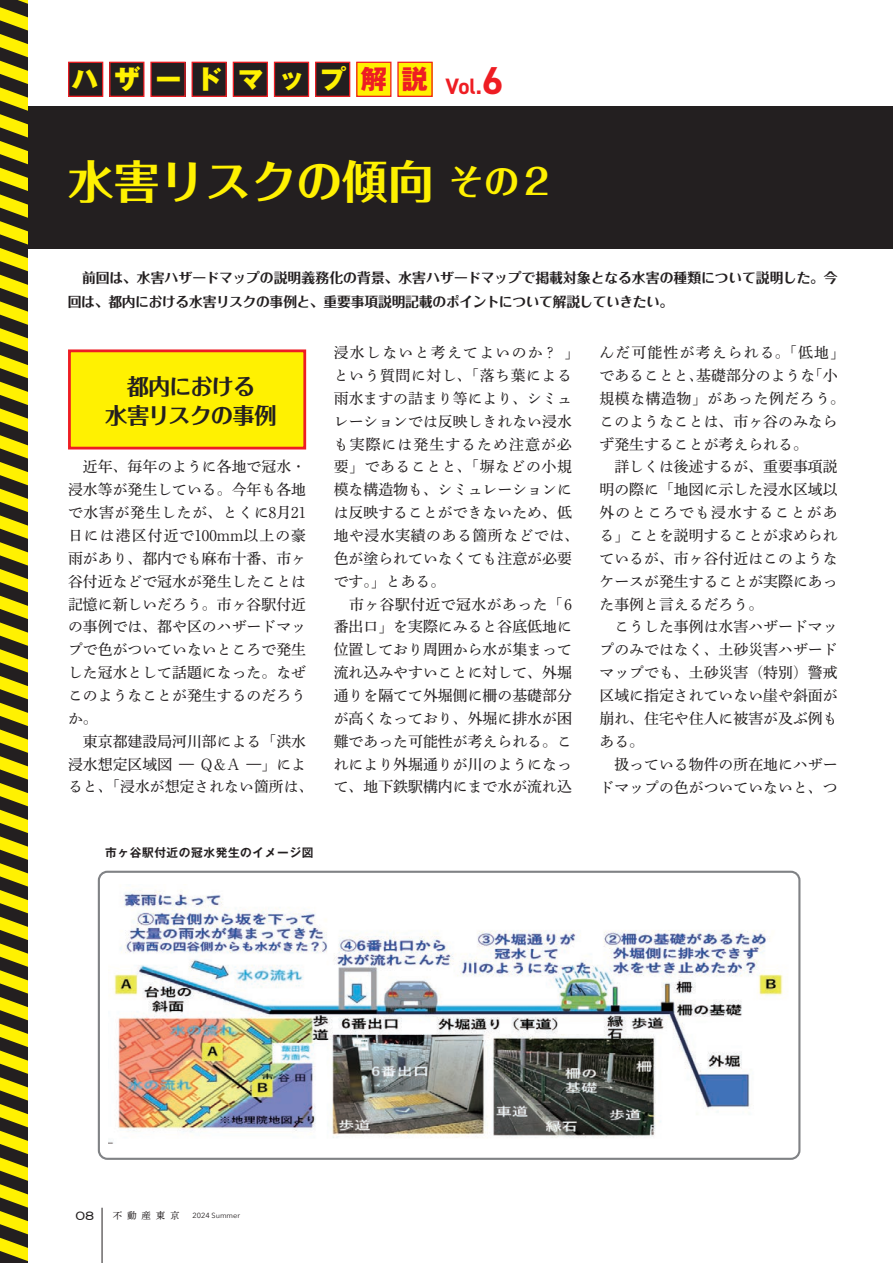
<style>
.page{position:relative;width:893px;height:1263px;background:#fff}
.page>*{position:absolute;margin:0;border:0;box-sizing:border-box;transform-origin:0 0}
.t1{font:700 45.75px "Folk Pro";color:#fff101}
.t2{font:800 26.25px "Gothic MB101 Pro";letter-spacing:.57em;color:#fff101}
.t3{font:700 22.35px/29.7px "Folk Pro";letter-spacing:-.045em;color:#231f20;text-align:center}
.t4{font:700 22.35px "DIN2014";color:#ee1d23}
.t5{font:14.85px/22.8px "Shuei Min Pr 6 M";color:#231f20}
.t6{font:700 13.8px/24.5px "Folk Pro";letter-spacing:-.015em;color:#231f20}
.t7{font:700 11.7px "Gothic MB101 Pro De";letter-spacing:.05em;color:#231f20}
.t8{font:9.6px "Ten Mincho";letter-spacing:.5em;color:#231f20}
.t9{font:7.5px "Avenir Next";color:#231f20}
.s1{color:#ee1d23}
.s2{font-size:39px}
.s3{font-size:35.1px}
.s4{font-family:"Ryumin Pro"}
.s5{font-family:"Ryumin Pro";font-size:15.3px}
.s6{font-family:"Hira Min Pro W3"}
.s7{font-family:"Copperplate";font-weight:300;font-size:15.9px}
</style>
<div class="page">
<div style="left:98px;top:871px;width:702px;height:289px;border:2px solid #808285;border-radius:9px"></div>
<div style="left:0;top:106px;width:893px;height:143px;background:#231f20"></div>
<div style="left:69px;top:351px;width:236px;height:97px;background:#fff101"></div>
<div style="left:68px;top:349px;width:238px;height:100px;border:3px solid #ee1d23"></div>
<svg style="left:0;top:0;width:28px;height:1263px"></svg>
<div style="left:69px;top:62px;width:34px;height:34px;background:#231f20"></div>
<div style="left:68px;top:62px;width:35px;height:35px;border:1px solid #ee1d23"></div>
<div style="left:151px;top:62px;width:34px;height:34px;background:#231f20"></div>
<div style="left:150px;top:62px;width:36px;height:35px;border:1px solid #ee1d23"></div>
<div style="left:110px;top:62px;width:34px;height:34px;background:#231f20"></div>
<div style="left:109px;top:62px;width:35px;height:35px;border:1px solid #ee1d23"></div>
<div style="left:192px;top:62px;width:34px;height:34px;background:#231f20"></div>
<div style="left:192px;top:62px;width:35px;height:35px;border:1px solid #ee1d23"></div>
<div style="left:233px;top:62px;width:34px;height:34px;background:#231f20"></div>
<div style="left:233px;top:62px;width:35px;height:35px;border:1px solid #ee1d23"></div>
<div style="left:274px;top:62px;width:35px;height:34px;background:#231f20"></div>
<div style="left:274px;top:62px;width:35px;height:35px;border:1px solid #ee1d23"></div>
<div style="left:316px;top:62px;width:34px;height:34px;background:#231f20"></div>
<div style="left:315px;top:62px;width:35px;height:35px;border:1px solid #ee1d23"></div>
<div style="left:357px;top:62px;width:34px;height:34px;background:#fff101"></div>
<div style="left:356px;top:62px;width:35px;height:35px;border:1px solid #ee1d23"></div>
<div style="left:398px;top:62px;width:34px;height:34px;background:#fff101"></div>
<div style="left:397px;top:62px;width:36px;height:35px;border:1px solid #ee1d23"></div>
<img style="left:108px;top:890px;width:675px;height:253px">
<hr style="left:102px;top:1208px;width:1px;height:55px;background:#231f20">
<h2 class="t2" style="left:72px;top:57px;width:357px">ハザードマップ<span class="s1">解説</span></h2>
<h3 class="t4" style="left:446px;top:71px;width:59px">Vol.<span class="s2">6</span></h3>
<h1 class="t1" style="left:68px;top:142px;width:488px">水害リスクの傾向 <span class="s3">その２</span></h1>
<p class="t6" style="left:68px;top:263px;width:771px">　前回は、水害ハザードマップの説明義務化の背景、水害ハザードマップで掲載対象となる水害の種類について説明した。今回は、都内における水害リスクの事例と、重要事項説明記載のポイントについて解説していきたい。</p>
<h3 class="t3" style="left:105px;top:368px;width:173px">都内における<br>水害リスクの事例</h3>
<p class="t5" style="left:68px;top:453px;width:247px">　近年<span class="s4">、</span>毎年のように各地で冠水<span class="s4">・</span>浸水等が発生している<span class="s4">。</span>今年も各地で水害が発生したが<span class="s4">、</span>とくに<span class="s4">8</span>月<span class="s4">21</span>日には港区付近で<span class="s4">100</span><span class="s5">mm</span>以上の豪雨があり<span class="s4">、</span>都内でも麻布十番<span class="s4">、</span>市ヶ谷付近などで冠水が発生したことは記憶に新しいだろう<span class="s4">。</span>市ヶ谷駅付近の事例では<span class="s4">、</span>都や区のハザードマップで色がついていないところで発生した冠水として話題になった<span class="s4">。</span>なぜこのようなことが発生するのだろうか<span class="s4">。<br></span>　東京都建設局河川部による<span class="s6">「</span>洪水浸水想定区域図 <span class="s4">―</span> <span class="s5">Q</span><span class="s4">＆</span><span class="s5">A</span> <span class="s4">―</span><span class="s6">」</span>によると<span class="s4">、</span><span class="s6">「</span>浸水が想定されない箇所は<span class="s4">、</span></p>
<p class="t7" style="left:105px;top:842px;width:210px">市ヶ谷駅付近の冠水発生のイメージ図</p>
<p class="t5" style="left:334px;top:339px;width:247px">浸水しないと考えてよいのか<span class="s4">？</span><span class="s6">」</span>という質問に対し<span class="s4">、</span><span class="s6">「</span>落ち葉による雨水ますの詰まり等により<span class="s4">、</span>シミュレーションでは反映しきれない浸水も実際には発生するため注意が必要<span class="s6">」</span>であることと<span class="s4">、</span><span class="s6">「</span>塀などの小規模な構造物も<span class="s4">、</span>シミュレーションには反映することができないため<span class="s4">、</span>低地や浸水実績のある箇所などでは<span class="s4">、</span>色が塗られていなくても注意が必要です<span class="s4">。</span><span class="s6">」</span>とある<span class="s4">。<br></span>　市ヶ谷駅付近で冠水があった<span class="s6">「</span><span class="s4">6</span>番出口<span class="s6">」</span>を実際にみると谷底低地に位置しており周囲から水が集まって流れ込みやすいことに対して<span class="s4">、</span>外堀通りを隔てて外堀側に柵の基礎部分が高くなっており<span class="s4">、</span>外堀に排水が困難であった可能性が考えられる<span class="s4">。</span>これにより外堀通りが川のようになって<span class="s4">、</span>地下鉄駅構内にまで水が流れ込</p>
<p class="t5" style="left:599px;top:339px;width:247px">んだ可能性が考えられる<span class="s4">。</span><span class="s6">「</span>低地<span class="s6">」</span>であることと<span class="s4">、</span>基礎部分のような<span class="s6">「</span>小規模な構造物<span class="s6">」</span>があった例だろう<span class="s4">。</span>このようなことは<span class="s4">、</span>市ヶ谷のみならず発生することが考えられる<span class="s4">。<br></span>　詳しくは後述するが<span class="s4">、</span>重要事項説明の際に<span class="s6">「</span>地図に示した浸水区域以外のところでも浸水することがある<span class="s6">」</span>ことを説明することが求められているが<span class="s4">、</span>市ヶ谷付近はこのようなケースが発生することが実際にあった事例と言えるだろう<span class="s4">。<br></span>　こうした事例は水害ハザードマップのみではなく<span class="s4">、</span>土砂災害ハザードマップでも<span class="s4">、</span>土砂災害<span class="s4">（</span>特別<span class="s4">）</span>警戒区域に指定されていない崖や斜面が崩れ<span class="s4">、</span>住宅や住人に被害が及ぶ例もある<span class="s4">。<br></span>　扱っている物件の所在地にハザードマップの色がついていないと<span class="s4">、</span>つ</p>
<p class="t8" style="left:75px;top:1210px;width:106px"><span class="s7">08</span> 不動産東京</p>
<p class="t9" style="left:192px;top:1209px;width:49px">2024 Summer</p>
</div>
